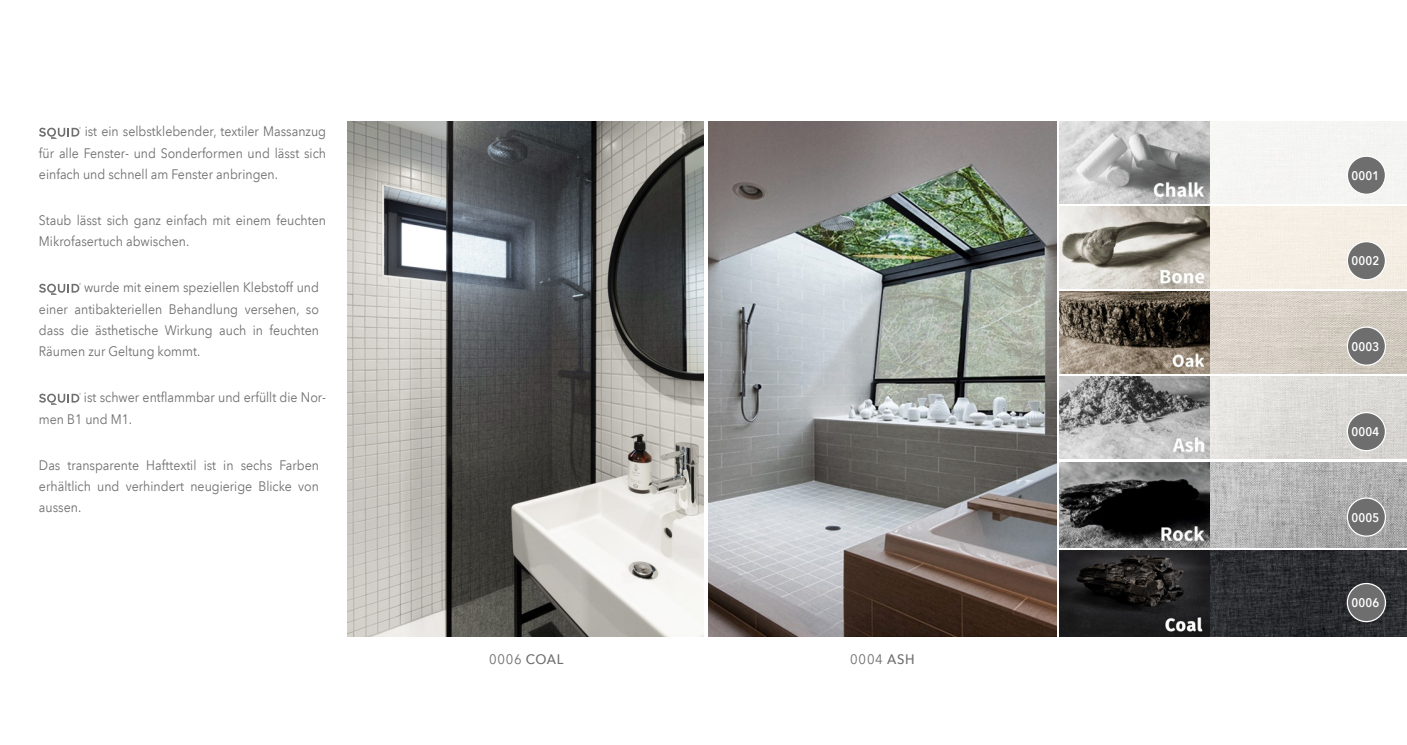
<style>
.page{position:relative;width:1407px;height:745px;background:#fff}
.page>*{position:absolute;margin:0;border:0;box-sizing:border-box;transform-origin:0 0}
.t1{font:13.75px/21.2px "Avenir Next LT Com";color:#6e6e6e;text-align:justify;scale:.9 1}
.t2{font:13.75px "Avenir Next LT Com";color:#6e6e6e;scale:.95 1}
.t3{font:600 12.5px "Avenir Next LT Com";letter-spacing:.01em;color:#fff;scale:.9 1}
.s1{font-weight:500}
</style>
<div class="page">
<img style="left:347px;top:121px;width:356px;height:514px">
<img style="left:709px;top:121px;width:347px;height:514px">
<img style="left:1059px;top:121px;width:348px;height:82px">
<img style="left:1059px;top:206px;width:348px;height:82px">
<img style="left:1059px;top:291px;width:348px;height:82px">
<img style="left:1059px;top:376px;width:348px;height:82px">
<img style="left:1059px;top:462px;width:348px;height:85px">
<img style="left:1059px;top:550px;width:348px;height:85px">
<div style="left:1347px;top:156px;width:38px;height:38px;background:#6e6e6e;border-radius:50%"></div>
<div style="left:1346px;top:155px;width:40px;height:40px;border:1px solid #fff;border-radius:50%"></div>
<div style="left:1347px;top:241px;width:38px;height:38px;background:#6e6e6e;border-radius:50%"></div>
<div style="left:1346px;top:241px;width:40px;height:39px;border:1px solid #fff;border-radius:50%"></div>
<div style="left:1347px;top:327px;width:38px;height:38px;background:#6e6e6e;border-radius:50%"></div>
<div style="left:1346px;top:326px;width:40px;height:39px;border:1px solid #fff;border-radius:50%"></div>
<div style="left:1347px;top:412px;width:38px;height:38px;background:#6e6e6e;border-radius:50%"></div>
<div style="left:1346px;top:411px;width:40px;height:40px;border:1px solid #fff;border-radius:50%"></div>
<div style="left:1347px;top:497px;width:38px;height:39px;background:#6e6e6e;border-radius:50%"></div>
<div style="left:1346px;top:497px;width:40px;height:39px;border:1px solid #fff;border-radius:50%"></div>
<div style="left:1347px;top:583px;width:38px;height:38px;background:#6e6e6e;border-radius:50%"></div>
<div style="left:1346px;top:582px;width:40px;height:40px;border:1px solid #fff;border-radius:50%"></div>
<svg style="left:39px;top:127px;width:42px;height:12px"></svg>
<svg style="left:39px;top:283px;width:42px;height:12px"></svg>
<svg style="left:39px;top:393px;width:42px;height:11px"></svg>
<p class="t1" style="left:39px;top:121px;width:320px;text-indent:46px">ist ein selbstklebender, textiler Massanzug für alle Fenster- und Sonderformen und lässt sich einfach und schnell am Fenster anbringen.</p>
<p class="t1" style="left:39px;top:209px;width:320px">Staub lässt sich ganz einfach mit einem feuchten<br>Mikrofasertuch abwischen.</p>
<p class="t1" style="left:39px;top:277px;width:313px;text-indent:45px">wurde mit einem speziellen Klebstoff und einer antibakteriellen Behandlung versehen, so dass die ästhetische Wirkung auch in feuchten Räumen zur Geltung kommt.</p>
<p class="t1" style="left:39px;top:386px;width:320px;text-indent:45px">ist schwer entflammbar und erfüllt die Nor&shy;men B1 und M1.</p>
<p class="t1" style="left:39px;top:454px;width:313px">Das transparente Hafttextil ist in sechs Farben erhältlich und verhindert neugierige Blicke von aussen.</p>
<p class="t2" style="left:489px;top:650px;width:80px">0006 <span class="s1">COAL</span></p>
<p class="t2" style="left:850px;top:650px;width:69px">0004 <span class="s1">ASH</span></p>
<p class="t3" style="left:1351px;top:168px;width:32px">0001</p>
<p class="t3" style="left:1351px;top:253px;width:32px">0002</p>
<p class="t3" style="left:1351px;top:339px;width:32px">0003</p>
<p class="t3" style="left:1351px;top:424px;width:32px">0004</p>
<p class="t3" style="left:1351px;top:509px;width:32px">0005</p>
<p class="t3" style="left:1351px;top:595px;width:32px">0006</p>
</div>
